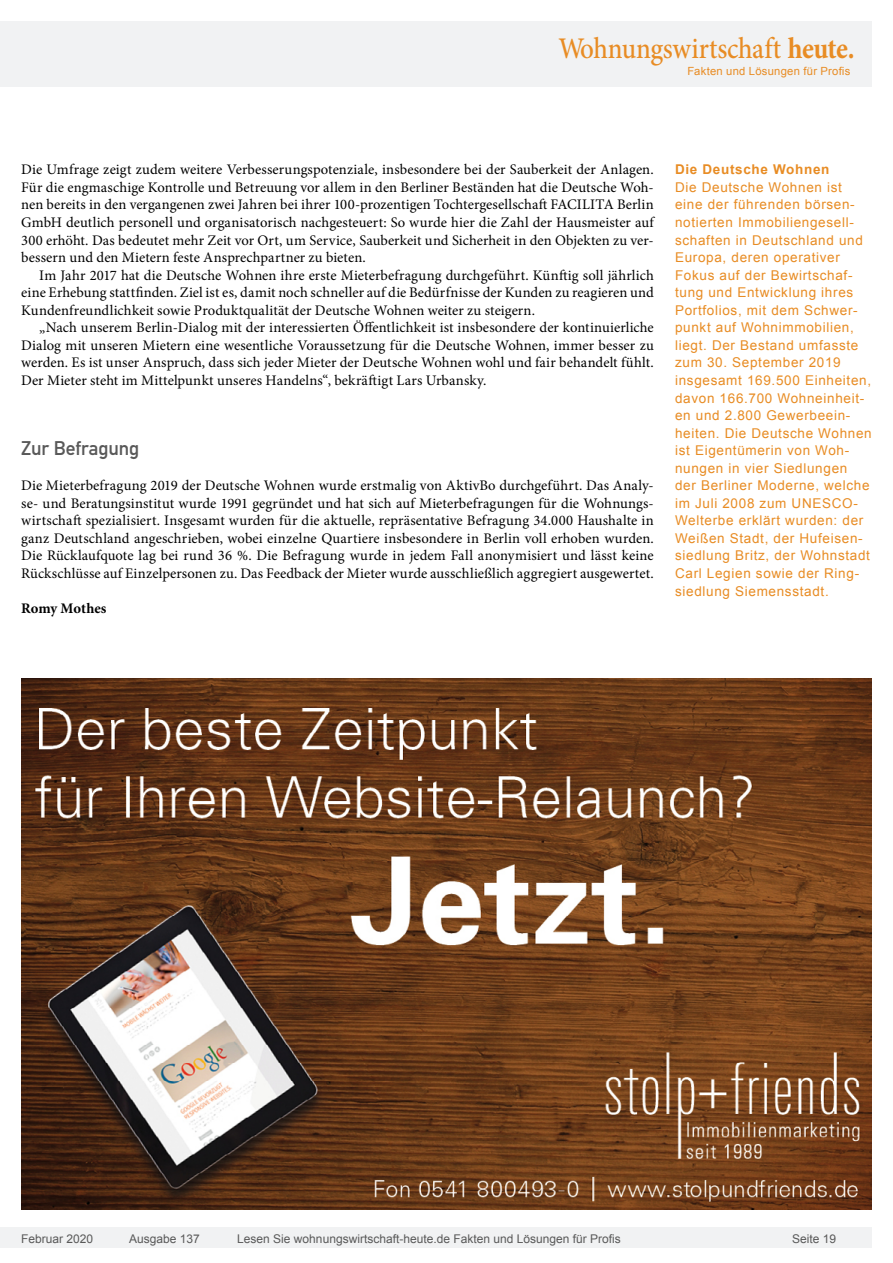
<style>
.page{position:relative;width:893px;height:1263px;background:#fff}
.page>*{position:absolute;margin:0;border:0;box-sizing:border-box;transform-origin:0 0}
.t1{font:500 30px "Minion Pro";letter-spacing:-.01em;color:#e88c24;scale:.9 1}
.t2{font:19.5px "DIN Mittelschrift";letter-spacing:-.005em;color:#595959}
.t3{font:14.7px/17.5px "Minion Pro";letter-spacing:.005em;color:#000;text-align:justify}
.t4{font:700 14.7px "Minion Pro";letter-spacing:-.005em;color:#000}
.t5{font:13.5px/17.5px "Arial";letter-spacing:.05em;color:#e88c24}
.t6{font:700 13.5px "Arial";letter-spacing:.05em;color:#e88c24}
.t7{font:12px "Arial";color:#595959}
.t8{font:11.25px "Arial";letter-spacing:.025em;color:#e88c24}
.s1{font-weight:700}
</style>
<div class="page">
<div style="left:0;top:1227px;width:872px;height:20px;background:#f1f2f3"></div>
<div style="left:0;top:21px;width:872px;height:66px;background:#f1f2f3"></div>
<img style="left:21px;top:678px;width:851px;height:532px">
<h1 class="t1" style="left:558px;top:28px;width:331px">Wohnungswirtschaft <span class="s1">heute.</span></h1>
<p class="t8" style="left:687px;top:63px;width:165px">Fakten und Lösungen für Profis</p>
<p class="t3" style="left:21px;top:161px;width:634px">Die Umfrage zeigt zudem weitere Verbesserungspotenziale, insbesondere bei der Sauberkeit der Anlagen.<br>Für die engmaschige Kontrolle und Betreuung vor allem in den Berliner Beständen hat die Deutsche Woh&shy;nen bereits in den vergangenen zwei Jahren bei ihrer 100-prozentigen Tochtergesellschaft FACILITA Berlin GmbH deutlich personell und organisatorisch nachgesteuert: So wurde hier die Zahl der Hausmeister auf 300 erhöht. Das bedeutet mehr Zeit vor Ort, um Service, Sauberkeit und Sicherheit in den Objekten zu ver&shy;bessern und den Mietern feste Ansprechpartner zu bieten.</p>
<p class="t3" style="left:21px;top:266px;width:634px;text-indent:18px">Im Jahr 2017 hat die Deutsche Wohnen ihre erste Mieterbefragung durchgeführt. Künftig soll jährlich eine Erhebung stattfinden. Ziel ist es, damit noch schneller auf die Bedürfnisse der Kunden zu reagieren und Kundenfreundlichkeit sowie Produktqualität der Deutsche Wohnen weiter zu steigern.</p>
<p class="t3" style="left:21px;top:319px;width:634px;text-indent:18px">„Nach unserem Berlin-Dialog mit der interessierten Öffentlichkeit ist insbesondere der kontinuierliche Dialog mit unseren Mietern eine wesentliche Voraussetzung für die Deutsche Wohnen, immer besser zu werden. Es ist unser Anspruch, dass sich jeder Mieter der Deutsche Wohnen wohl und fair behandelt fühlt.<br>Der Mieter steht im Mittelpunkt unseres Handelns“, bekräftigt Lars Urbansky.</p>
<h2 class="t2" style="left:21px;top:437px;width:120px">Zur Befragung</h2>
<p class="t3" style="left:21px;top:477px;width:634px">Die Mieterbefragung 2019 der Deutsche Wohnen wurde erstmalig von AktivBo durchgeführt. Das Analy&shy;se- und Beratungsinstitut wurde 1991 gegründet und hat sich auf Mieterbefragungen für die Wohnungs&shy;wirtschaft spezialisiert. Insgesamt wurden für die aktuelle, repräsentative Befragung 34.000 Haushalte in ganz Deutschland angeschrieben, wobei einzelne Quartiere insbesondere in Berlin voll erhoben wurden.<br>Die Rücklaufquote lag bei rund 36 %. Die Befragung wurde in jedem Fall anonymisiert und lässt keine Rückschlüsse auf Einzelpersonen zu. Das Feedback der Mieter wurde ausschließlich aggregiert ausgewertet.</p>
<p class="t4" style="left:21px;top:598px;width:87px">Romy Mothes</p>
<p class="t6" style="left:675px;top:161px;width:156px">Die Deutsche Wohnen</p>
<p class="t5" style="left:675px;top:178px;width:198px">Die Deutsche Wohnen ist eine der führenden börsen&shy;notierten Immobiliengesell&shy;schaften in Deutschland und<br>Europa, deren operativer<br>Fokus auf der Bewirtschaf&shy;tung und Entwicklung ihres<br>Portfolios, mit dem Schwer&shy;punkt auf Wohnimmobilien, liegt. Der Bestand umfasste zum 30. September 2019 insgesamt 169.500 Einheiten, davon 166.700 Wohneinheit&shy;en und 2.800 Gewerbeein&shy;heiten. Die Deutsche Wohnen ist Eigentümerin von Woh&shy;nungen in vier Siedlungen<br>der Berliner Moderne, welche im Juli 2008 zum UNESCO-<br>Welterbe erklärt wurden: der<br>Weißen Stadt, der Hufeisen&shy;siedlung Britz, der Wohnstadt<br>Carl Legien sowie der Ring&shy;siedlung Siemensstadt.</p>
<p class="t7" style="left:21px;top:1230px;width:74px">Februar 2020</p>
<p class="t7" style="left:129px;top:1230px;width:72px">Ausgabe 137</p>
<p class="t7" style="left:237px;top:1230px;width:385px">Lesen Sie wohnungswirtschaft-heute.de Fakten und Lösungen für Profis</p>
<p class="t7" style="left:792px;top:1231px;width:46px">Seite 19</p>
</div>
